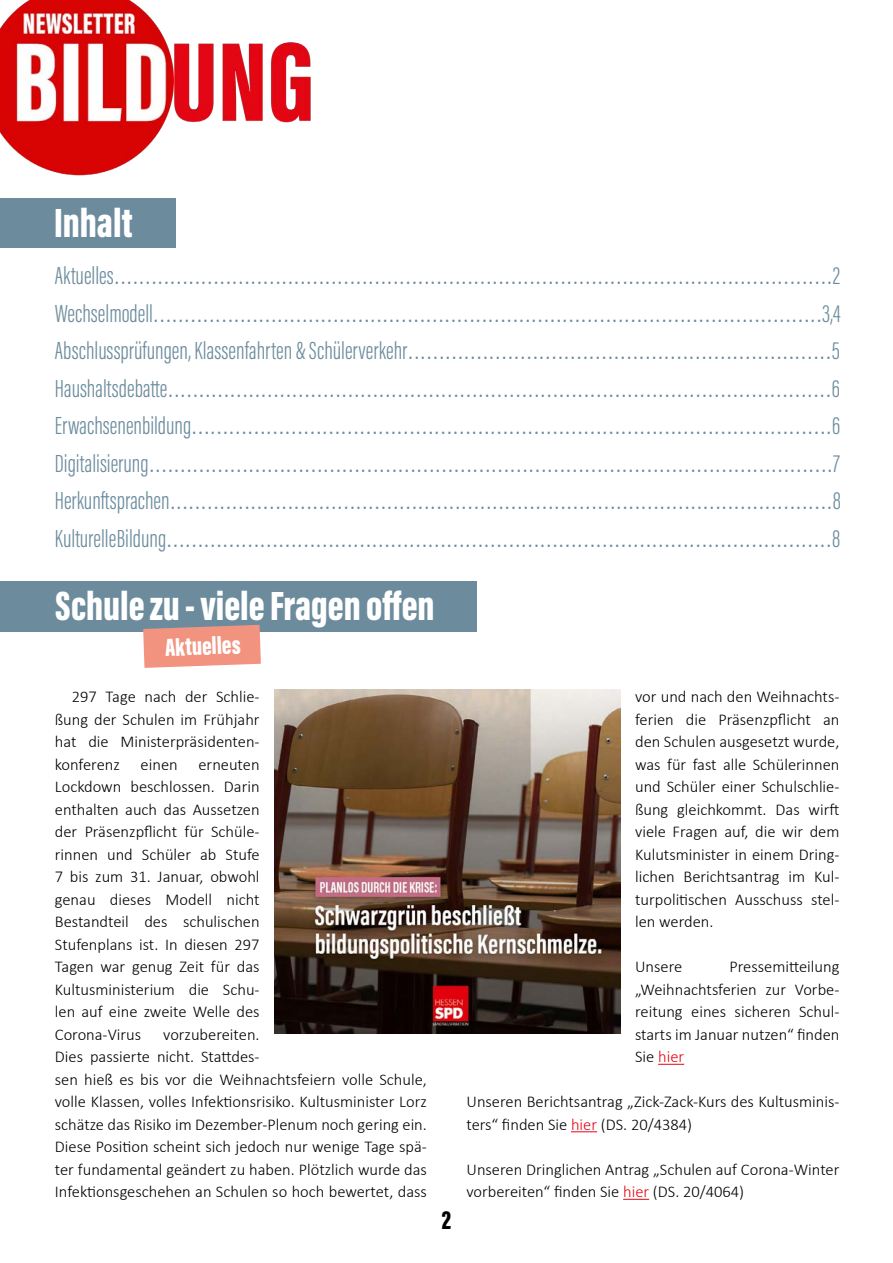
<style>
.page{position:relative;width:893px;height:1263px;background:#fff}
.page>*{position:absolute;margin:0;border:0;box-sizing:border-box;transform-origin:0 0}
.t1{font:900 42px "Acumin Pro Extra Cond";color:#fff}
.t2{font:900 27px "Acumin Pro Extra Cond";color:#000}
.t3{font:300 25.5px/37.5px "Calibri";color:#6c8c9e;text-align:justify}
.t4{font:900 25.5px "Acumin Pro Extra Cond";color:#fff}
.t5{font:300 16.5px/22.5px "Calibri";color:#000;text-align:justify}
.s1{font-family:"Acumin Pro Extra Cond"}
.s2{color:#e30613}
</style>
<div class="page">
<img style="left:0;top:0;width:311px;height:176px">
<div style="left:0;top:199px;width:176px;height:49px;background:#6c8c9e"></div>
<div style="left:0;top:581px;width:476px;height:51px;background:#6c8c9e"></div>
<svg style="left:658px;top:1064px;width:26px;height:1px"></svg>
<svg style="left:571px;top:1131px;width:26px;height:1px"></svg>
<svg style="left:623px;top:1199px;width:26px;height:1px"></svg>
<img style="left:275px;top:690px;width:345px;height:343px">
<svg style="left:143px;top:625px;width:118px;height:43px;background:#ec9988"></svg>
<h1 class="t1" style="left:54px;top:197px;width:80px">Inhalt</h1>
<p class="t3" style="left:55px;top:257px;width:787px"><span class="s1">Aktuelles</span>....................................................................................................................<span class="s1">2<br>Wechselmodell</span>............................................................................................................<span class="s1">3,4<br>Abschlussprüfungen, Klassenfahrten &amp; Schülerverkehr</span>....................................................................<span class="s1">5<br>Haushaltsdebatte</span>...........................................................................................................<span class="s1">6<br>Erwachsenenbildung</span>.......................................................................................................<span class="s1">6<br>Digitalisierung</span>..............................................................................................................<span class="s1">7<br>Herkunftsprachen</span>...........................................................................................................<span class="s1">8<br>Kulturelle Bildung</span>...........................................................................................................<span class="s1">8</span></p>
<h1 class="t1" style="left:55px;top:580px;width:381px">Schule zu - viele Fragen offen</h1>
<h3 class="t4" style="left:164px;top:632px;width:77px;rotate:-2deg">Aktuelles</h3>
<p class="t5" style="left:55px;top:685px;width:206px;text-indent:17px">297 Tage nach der Schlie&shy;ßung der Schulen im Frühjahr hat die Ministerpräsidenten&shy;konferenz</p>
<p class="t5" style="left:141px;top:753px;width:39px">einen</p>
<p class="t5" style="left:55px;top:753px;width:206px;text-indent:144px">erneuten Lockdown beschlossen. Darin enthalten auch das Aussetzen der Präsenzpflicht für Schüle&shy;rinnen und Schüler ab Stufe 7 bis zum 31. Januar, obwohl genau dieses Modell nicht Bestandteil des schulischen Stufenplans ist. In diesen 297<br>Tagen war genug Zeit für das Kultusministerium die Schu&shy;len auf eine zweite Welle des Corona-Virus</p>
<p class="t5" style="left:55px;top:1023px;width:374px;text-align:left;text-indent:108px">vorzubereiten.<br>Dies passierte nicht. Stattdes-<br>sen hieß es bis vor die Weihnachtsfeiern volle Schule, volle Klassen, volles Infektionsrisiko. Kultusminister Lorz schätze das Risiko im Dezember-Plenum noch gering ein.<br>Diese Position scheint sich jedoch nur wenige Tage spä&shy;ter fundamental geändert zu haben. Plötzlich wurde das Infektionsgeschehen an Schulen so hoch bewertet, dass</p>
<h2 class="t2" style="left:442px;top:1203px;width:11px">2</h2>
<p class="t5" style="left:635px;top:685px;width:206px">vor und nach den Weihnachts&shy;ferien die Präsenzpflicht an den Schulen ausgesetzt wurde, was für fast alle Schülerinnen und Schüler einer Schulschlie&shy;ßung gleichkommt. Das wirft viele Fragen auf, die wir dem Kulutsminister in einem Dring&shy;lichen Berichtsantrag im Kul&shy;turpolitischen Ausschuss stel&shy;len werden.</p>
<p class="t5" style="left:635px;top:955px;width:49px">Unsere</p>
<p class="t5" style="left:635px;top:955px;width:206px;text-indent:94px">Pressemitteilung „Weihnachtsferien zur Vorbe&shy;reitung eines sicheren Schul&shy;starts im Januar nutzen“ finden Sie <span class="s2">hier</span></p>
<p class="t5" style="left:466px;top:1090px;width:374px">Unseren Berichtsantrag „Zick-Zack-Kurs des Kultusminis&shy;ters“ finden Sie <span class="s2">hier</span> (DS. 20/4384)</p>
<p class="t5" style="left:466px;top:1158px;width:374px">Unseren Dringlichen Antrag „Schulen auf Corona-Winter vorbereiten“ finden Sie <span class="s2">hier</span> (DS. 20/4064)</p>
</div>
